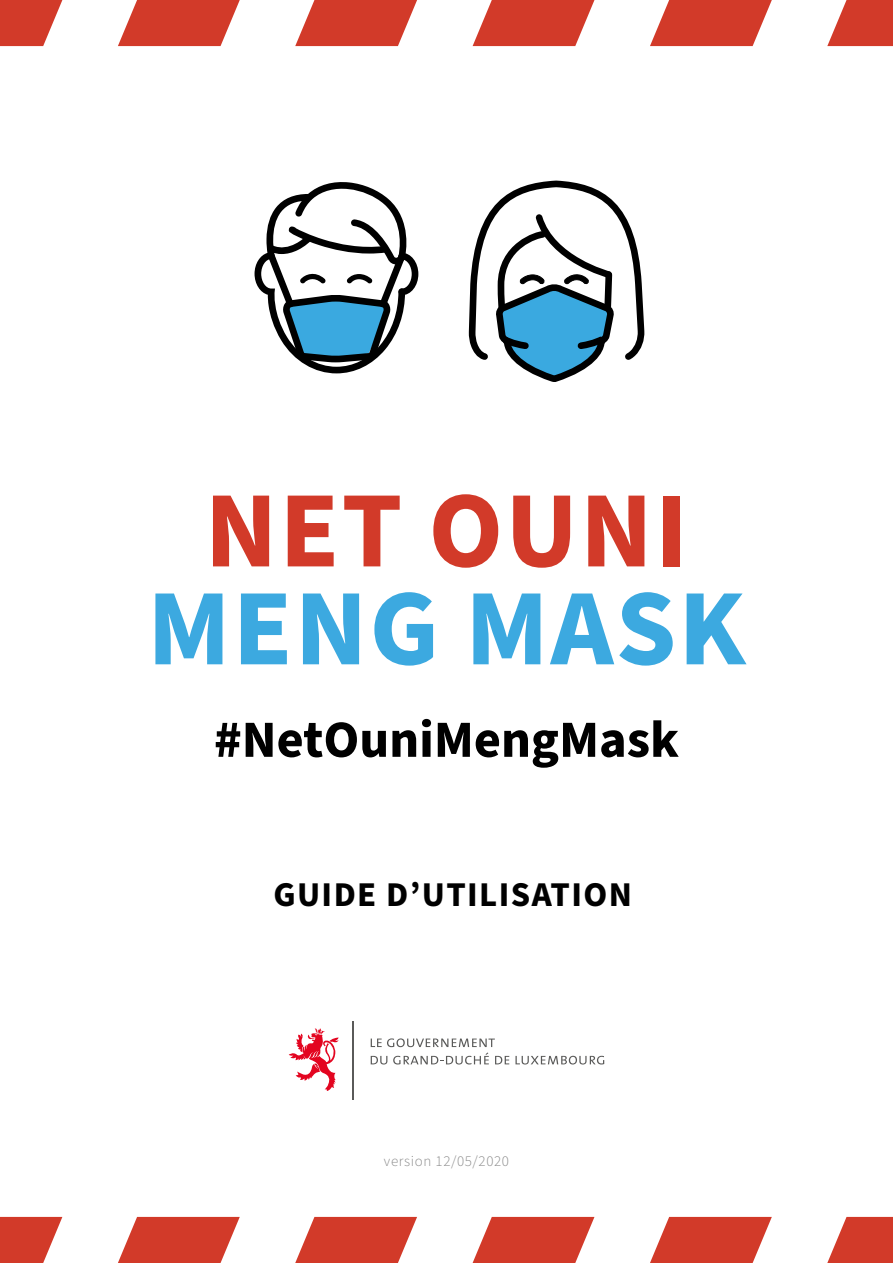
<style>
.page{position:relative;width:893px;height:1263px;background:#fff}
.page>*{position:absolute;margin:0;border:0;box-sizing:border-box;transform-origin:0 0}
.t1{font:700 108.75px "Source Sans Pro";letter-spacing:.02em;color:#3ca9e0}
.t2{font:700 108.75px "Source Sans Pro";letter-spacing:.02em;color:#d23a29}
.t3{font:700 52.2px "Source Sans Pro";color:#000}
.t4{font:700 34.8px "Source Sans Pro";letter-spacing:.04em;color:#000}
.t5{font:300 15px "Source Sans Pro";letter-spacing:.04em;color:#878787}
</style>
<div class="page">
<svg style="left:371px;top:1038px;width:138px;height:26px"></svg>
<svg style="left:515px;top:1056px;width:89px;height:8px"></svg>
<svg style="left:289px;top:1028px;width:50px;height:63px"></svg>
<hr style="left:352px;top:1021px;width:2px;height:78px;background:#5a5a59">
<svg style="left:255px;top:182px;width:163px;height:191px"></svg>
<svg style="left:469px;top:181px;width:175px;height:200px"></svg>
<svg style="left:0;top:1217px;width:62px;height:46px;background:#d85748"></svg>
<svg style="left:0;top:0;width:62px;height:46px;background:#d85748"></svg>
<svg style="left:827px;top:1217px;width:66px;height:46px;background:#d85749"></svg>
<svg style="left:827px;top:0;width:66px;height:46px;background:#d85749"></svg>
<svg style="left:118px;top:1217px;width:122px;height:46px"></svg>
<svg style="left:118px;top:0;width:122px;height:46px"></svg>
<svg style="left:295px;top:1217px;width:122px;height:46px"></svg>
<svg style="left:295px;top:0;width:122px;height:46px"></svg>
<svg style="left:473px;top:1217px;width:121px;height:46px;background:#d85749"></svg>
<svg style="left:473px;top:0;width:121px;height:46px;background:#d85749"></svg>
<svg style="left:650px;top:1217px;width:122px;height:46px"></svg>
<svg style="left:650px;top:0;width:122px;height:46px"></svg>
<h1 class="t2" style="left:205px;top:456px;width:485px">NET OUNI</h1>
<h1 class="t1" style="left:147px;top:554px;width:600px">MENG MASK</h1>
<h2 class="t3" style="left:214px;top:704px;width:466px">#NetOuniMengMask</h2>
<p class="t4" style="left:273px;top:871px;width:360px">GUIDE D’UTILISATION</p>
<p class="t5" style="left:384px;top:1151px;width:127px">version 12/05/2020</p>
</div>
